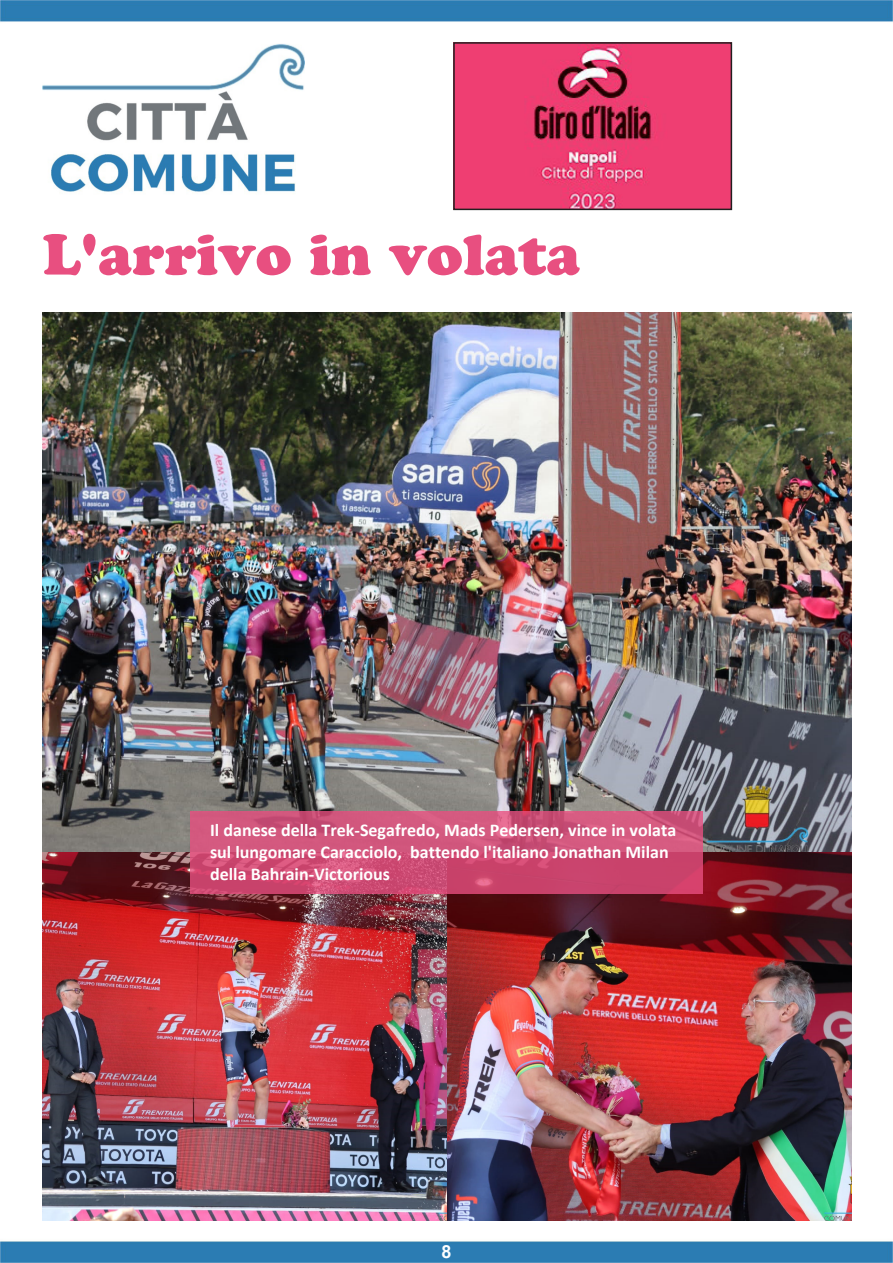
<style>
.page{position:relative;width:893px;height:1263px;background:#fff}
.page>*{position:absolute;margin:0;border:0;box-sizing:border-box;transform-origin:0 0}
.Stile_di_paragrafo_3{font:57px "Cooper Black Std";color:#e84f80}
.Corpo_del_testo{font:700 18px/21.6px "Calibri";color:#fff}
.Corpo_del_testo-2{font:700 18px "Arial";color:#fff}
</style>
<div class="page">
<img style="left:0;top:0;width:893px;height:1263px">
<img style="left:43px;top:44px;width:262px;height:164px">
<img style="left:456px;top:45px;width:273px;height:162px">
<div style="left:453px;top:42px;width:279px;height:168px;border:2px solid #231f20"></div>
<img style="left:43px;top:313px;width:808px;height:539px">
<img style="left:43px;top:852px;width:404px;height:368px">
<img style="left:447px;top:852px;width:404px;height:368px">
<svg style="left:190px;top:811px;width:513px;height:82px;background:#cf4f76"></svg>
<p class="Stile_di_paragrafo_3" style="left:43px;top:220px;width:539px">L'arrivo in volata</p>
<p class="Corpo_del_testo" style="left:210px;top:819px;width:468px">Il danese della Trek-Segafredo, Mads Pedersen, vince in volata sul lungomare Caracciolo, battendo l'italiano Jonathan Milan della Bahrain-Victorious</p>
<p class="Corpo_del_testo-2" style="left:441px;top:1238px;width:12px">8</p>
</div>
